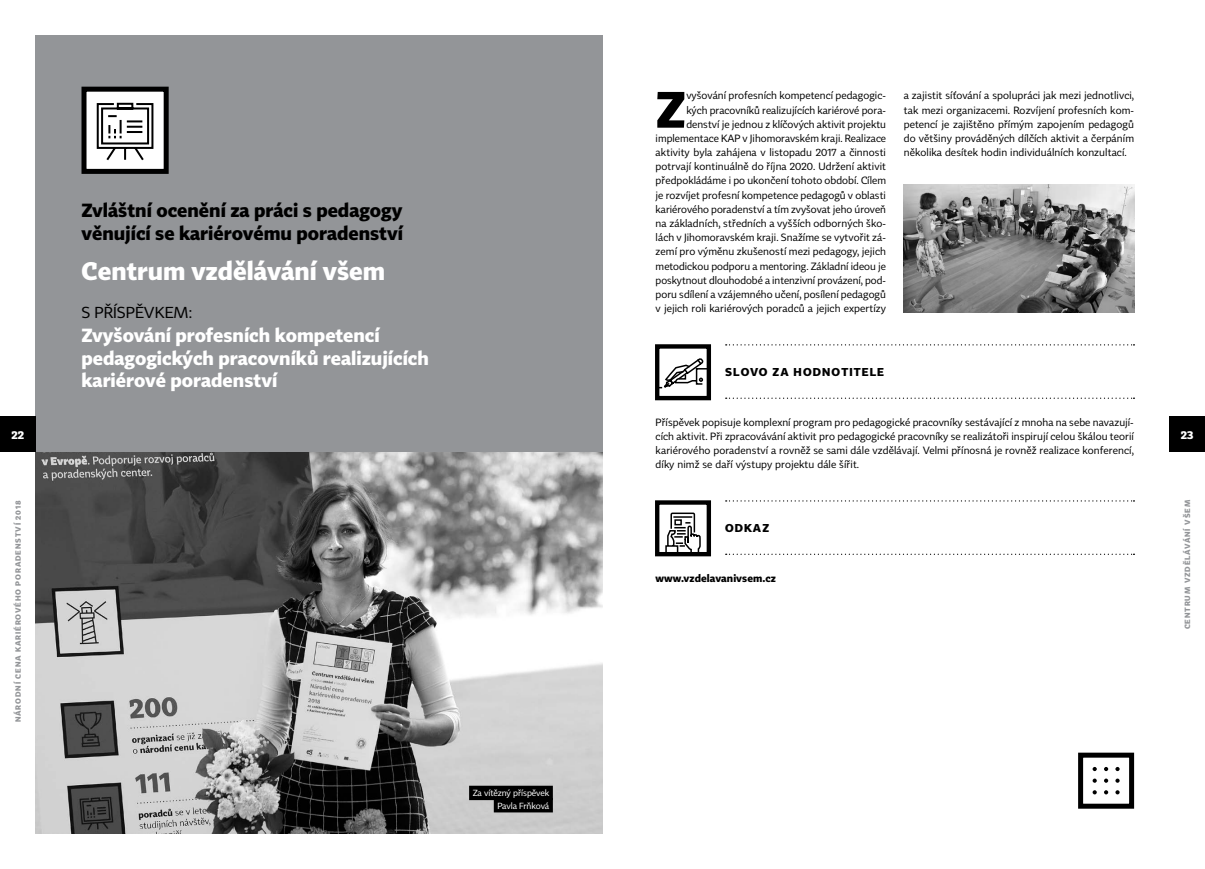
<style>
.page{position:relative;width:1205px;height:869px;background:#fff}
.page>*{position:absolute;margin:0;border:0;box-sizing:border-box;transform-origin:0 0}
.t1{font:700 50.25px "Tabac Sans";color:#000}
.t2{font:700 25px "Tabac Sans";color:#fff}
.t3{font:700 18.75px/22.5px "Tabac Sans";color:#fff}
.t4{font:700 18.75px/22.5px "Tabac Sans";color:#000}
.t5{font:15.62px "Tabac Sans";color:#000}
.t6{font:700 11.25px "Tabac Sans";color:#000}
.t7{font:700 11.25px "Tabac Sans";color:#fff}
.t8{font:10.38px/14.1px "Tabac Sans";letter-spacing:.005em;color:#000;text-align:justify}
.t9{font:700 10.38px "Tabac Sans";letter-spacing:.005em;color:#000}
.t10{font:8.75px/12.2px "Tabac Sans";letter-spacing:-.01em;color:#fff;text-align:right}
.t11{font:700 7.5px "Tabac Sans";letter-spacing:.12em;color:#939598}
</style>
<div class="page">
<img style="left:35px;top:452px;width:567px;height:381px">
<div style="left:35px;top:35px;width:567px;height:417px;background:#939598"></div>
<div style="left:1078px;top:752px;width:56px;height:56px;border:5px solid #000"></div>
<svg style="left:1092px;top:790px;width:5px;height:4px"></svg>
<svg style="left:1104px;top:790px;width:4px;height:4px"></svg>
<svg style="left:1115px;top:790px;width:4px;height:4px"></svg>
<svg style="left:1092px;top:778px;width:5px;height:4px"></svg>
<svg style="left:1104px;top:778px;width:4px;height:4px"></svg>
<svg style="left:1115px;top:778px;width:4px;height:4px"></svg>
<svg style="left:1092px;top:767px;width:5px;height:3px"></svg>
<svg style="left:1104px;top:767px;width:4px;height:3px"></svg>
<svg style="left:726px;top:344px;width:408px;height:1px"></svg>
<svg style="left:726px;top:500px;width:408px;height:1px"></svg>
<svg style="left:726px;top:397px;width:408px;height:1px"></svg>
<svg style="left:726px;top:553px;width:408px;height:1px"></svg>
<div style="left:84px;top:89px;width:82px;height:82px;background:#fff"></div>
<div style="left:81px;top:87px;width:88px;height:87px;border:5px solid #000"></div>
<img style="left:904px;top:184px;width:230px;height:128px">
<div style="left:655px;top:500px;width:56px;height:56px;border:4px solid #000"></div>
<svg style="left:664px;top:512px;width:37px;height:43px"></svg>
<div style="left:655px;top:344px;width:56px;height:56px;border:4px solid #000"></div>
<svg style="left:657px;top:356px;width:52px;height:34px"></svg>
<svg style="left:96px;top:102px;width:58px;height:59px"></svg>
<div style="left:469px;top:785px;width:84px;height:14px;background:#000"></div>
<div style="left:494px;top:797px;width:59px;height:15px;background:#000"></div>
<div style="left:1169px;top:416px;width:36px;height:36px;background:#000"></div>
<div style="left:0;top:416px;width:35px;height:36px;background:#000"></div>
<h3 class="t4" style="left:81px;top:199px;width:323px">Zvláštní ocenění za práci s pedagogy věnující se kariérovému poradenství</h3>
<h2 class="t2" style="left:81px;top:255px;width:305px">Centrum vzdělávání všem</h2>
<h3 class="t5" style="left:81px;top:303px;width:75px">S přísp ěvkem</h3>
<h3 class="t5" style="left:189px;top:303px;width:5px">:</h3>
<h3 class="t3" style="left:81px;top:324px;width:349px">Zvyšování profesních kompetencí pedagogických pracovníků realizujících kariérové poradenství</h3>
<p class="t8" style="left:656px;top:89px;width:232px;text-align:right">vyšování profesních kompetencí pedagogic-<br>kých pracovníků realizujících kariérové pora&shy;denství je jednou z klíčových aktivit projektu implementace KAP v Jihomoravském kraji. Realizace aktivity byla zahájena v listopadu 2017 a činnosti potrvají kontinuálně do října 2020. Udržení aktivit předpokládáme i po ukončení tohoto období. Cílem je rozvíjet profesní kompetence pedagogů v oblasti kariérového poradenství a tím zvyšovat jeho úroveň na základních, středních a vyšších odborných ško&shy;lách v Jihomoravském kraji. Snažíme se vytvořit zá&shy;zemí pro výměnu zkušeností mezi pedagogy, jejich metodickou podporu a mentoring. Základní ideou je poskytnout dlouhodobé a intenzivní provázení, pod&shy;poru sdílení a vzájemného učení, posílení pedagogů v jejich roli kariérových poradců a jejich expertízy</p>
<h1 class="t1" style="left:656px;top:78px;width:32px">Z</h1>
<p class="t8" style="left:904px;top:89px;width:232px">a zajistit síťování a spolupráci jak mezi jednotlivci, tak mezi organizacemi. Rozvíjení profesních kom&shy;petencí je zajištěno přímým zapojením pedagogů do většiny prováděných dílčích aktivit a čerpáním několika desítek hodin individuálních konzultací.</p>
<p class="t6" style="left:725px;top:365px;width:18px">Slovo</p>
<p class="t6" style="left:772px;top:365px;width:31px">za hodnotitele</p>
<p class="t8" style="left:656px;top:415px;width:480px">Příspěvek popisuje komplexní program pro pedagogické pracovníky sestávající z mnoha na sebe navazují&shy;cích aktivit. Při zpracovávání aktivit pro pedagogické pracovníky se realizátoři inspirují celou škálou teorií kariérového poradenství a rovněž se sami dále vzdělávají. Velmi přínosná je rovněž realizace konferencí, díky nimž se daří výstupy projektu dále šířit.</p>
<p class="t7" style="left:11px;top:427px;width:14px">22</p>
<p class="t7" style="left:1181px;top:427px;width:14px">23</p>
<p class="t11" style="left:13px;top:722px;width:224px;rotate:-90deg">NÁRODNÍ CENA KARIÉROVÉHO PORADENSTVÍ 2018</p>
<p class="t10" style="left:473px;top:786px;width:78px">Za vítězný příspěvek<br>Pavla Frňková</p>
<p class="t6" style="left:725px;top:521px;width:10px">odkaz</p>
<p class="t9" style="left:656px;top:571px;width:122px">www.vzdelavanivsem.cz</p>
<p class="t11" style="left:1183px;top:629px;width:131px;rotate:-90deg">Centrum vzdělávání všem</p>
</div>
